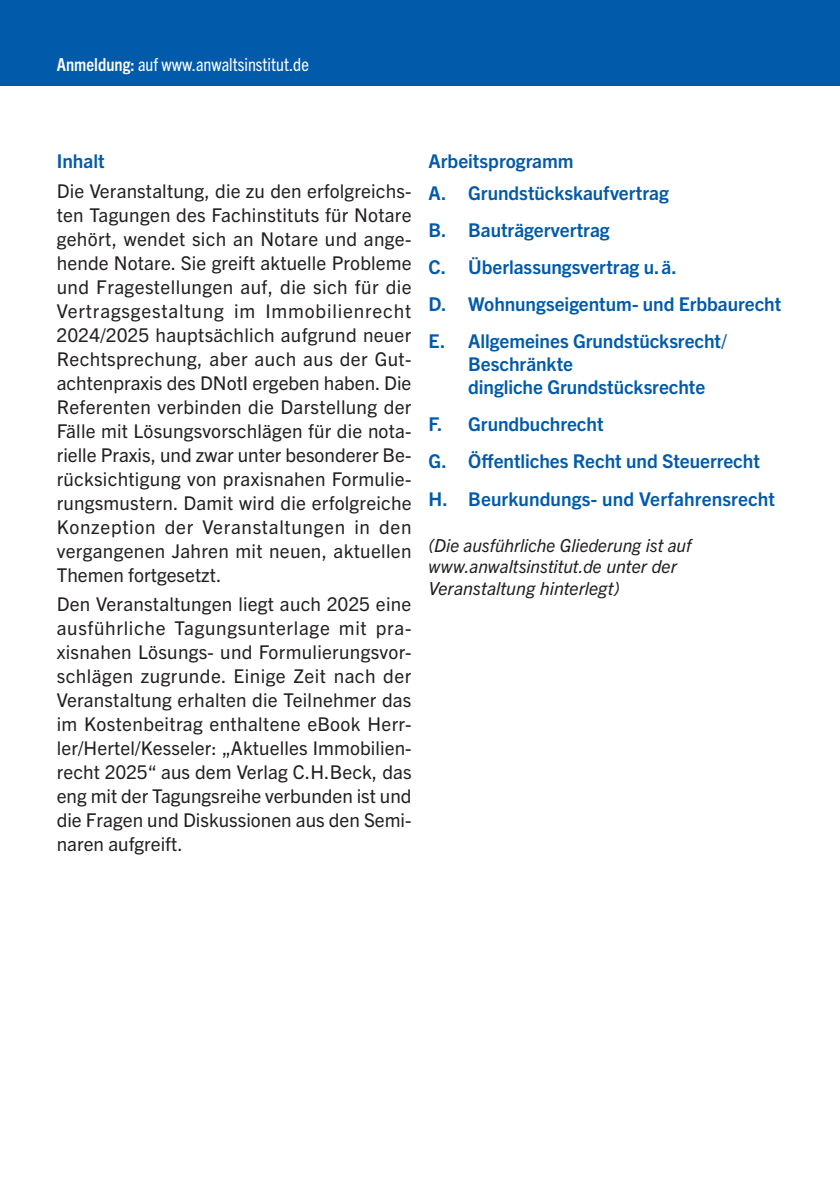
<style>
.page{position:relative;width:840px;height:1191px;background:#fff}
.page>*{position:absolute;margin:0;border:0;box-sizing:border-box;transform-origin:0 0}
.Inhaltstext{font:19px/24px "Trade Gothic Next LT Pro";color:#231f20;text-align:justify}
.Arbeitsprogramm_Überschrift{font:700 19px/22.8px "Trade Gothic Next LT Pro";color:#015aaa}
.Inhaltstext-2{font:700 19px "Trade Gothic Next LT Pro";color:#015aaa}
.Fließtext{font:700 19px "Trade Gothic Next LT Pro";color:#015aaa}
.Arbeitsprogramm_Einzug_1{font:italic 18px/21.6px "Trade Gothic Next LT Pro";letter-spacing:-.005em;color:#231f20}
.t1{font:condensed 18px "Trade Gothic Next LT Pro";color:#fff}
.s1{font-weight:700}
</style>
<div class="page">
<div style="left:0;top:0;width:839px;height:85px;background:#015aaa"></div>
<p class="t1" style="left:57px;top:52px;width:253px"><span class="s1">Anmeldung:</span> auf www.anwaltsinstitut.de</p>
<p class="Fließtext" style="left:57px;top:148px;width:49px">Inhalt</p>
<p class="Inhaltstext" style="left:57px;top:177px;width:356px">Die Veranstaltung, die zu den erfolgreichs&shy;ten Tagungen des Fachinstituts für Notare gehört, wendet sich an Notare und ange&shy;hende Notare. Sie greift aktuelle Probleme und Fragestellungen auf, die sich für die Vertragsgestaltung im Immobilienrecht 2024/2025 hauptsächlich aufgrund neuer Rechtsprechung, aber auch aus der Gut&shy;achtenpraxis des DNotI ergeben haben. Die Referenten verbinden die Darstellung der Fälle mit Lösungsvorschlägen für die nota&shy;rielle Praxis, und zwar unter besonderer Be&shy;rücksichtigung von praxisnahen Formulie&shy;rungsmustern. Damit wird die erfolgreiche Konzeption der Veranstaltungen in den vergangenen Jahren mit neuen, aktuellen Themen fortgesetzt.</p>
<p class="Inhaltstext" style="left:57px;top:591px;width:356px">Den Veranstaltungen liegt auch 2025 eine ausführliche Tagungsunterlage mit pra&shy;xisnahen Lösungs- und Formulierungsvor&shy;schlägen zugrunde. Einige Zeit nach der Veranstaltung erhalten die Teilnehmer das im Kostenbeitrag enthaltene eBook Herr&shy;ler/Hertel/Kesseler: „Aktuelles Immobilien&shy;recht 2025“ aus dem Verlag C.H.Beck, das eng mit der Tagungsreihe verbunden ist und die Fragen und Diskussionen aus den Semi&shy;naren aufgreift.</p>
<p class="Inhaltstext-2" style="left:428px;top:148px;width:146px">Arbeitsprogramm</p>
<p class="Arbeitsprogramm_Überschrift" style="left:428px;top:181px;width:242px">A. Grundstückskaufvertrag</p>
<p class="Arbeitsprogramm_Überschrift" style="left:428px;top:218px;width:183px">B. Bauträgervertrag</p>
<p class="Arbeitsprogramm_Überschrift" style="left:428px;top:255px;width:250px">C. Überlassungsvertrag u.ä.</p>
<p class="Arbeitsprogramm_Überschrift" style="left:428px;top:292px;width:354px">D. Wohnungseigentum- und Erbbaurecht</p>
<p class="Arbeitsprogramm_Überschrift" style="left:468px;top:329px;width:260px;text-indent:-40px">E. Allgemeines Grundstücksrecht/<br>Beschränkte<br>dingliche Grundstücksrechte</p>
<p class="Arbeitsprogramm_Überschrift" style="left:428px;top:411px;width:176px">F. Grundbuchrecht</p>
<p class="Arbeitsprogramm_Überschrift" style="left:428px;top:448px;width:333px">G. Öffentliches Recht und Steuerrecht</p>
<p class="Arbeitsprogramm_Überschrift" style="left:428px;top:486px;width:348px">H. Beurkundungs- und Verfahrensrecht</p>
<p class="Arbeitsprogramm_Einzug_1" style="left:428px;top:533px;width:264px">(Die ausführliche Gliederung ist auf www.anwaltsinstitut.de unter der<br>Veranstaltung hinterlegt)</p>
</div>
